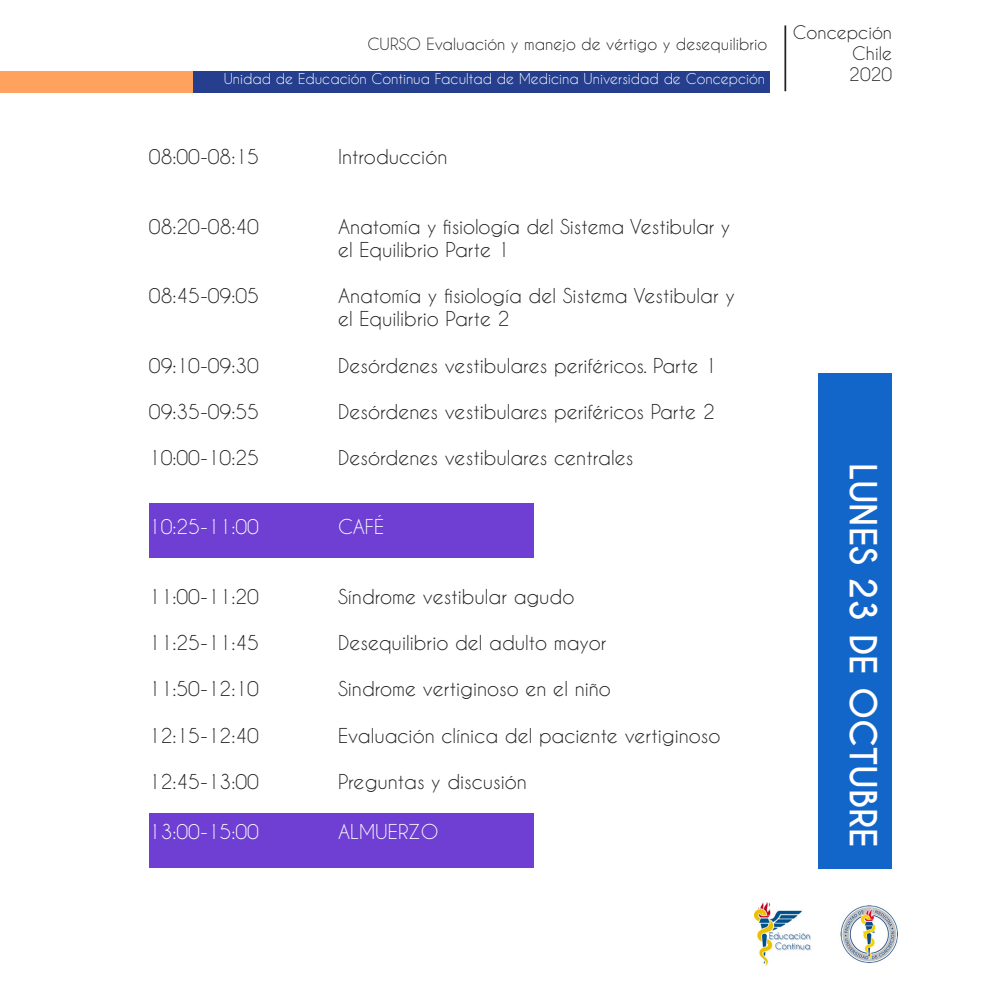
<style>
.page{position:relative;width:993px;height:993px;background:#fff}
.page>*{position:absolute;margin:0;border:0;box-sizing:border-box;transform-origin:0 0}
.t1{font:700 35px "Caviar Dreams";color:#fff}
.t2{font:19.25px/23.1px "Caviar Dreams";color:#231f20}
.t3{font:19.25px "Caviar Dreams";color:#fff}
.t4{font:17.5px/21px "Caviar Dreams";color:#231f20;text-align:right}
.t5{font:15.75px "Caviar Dreams";color:#231f20}
.t6{font:14px "Caviar Dreams";color:#fff}
</style>
<div class="page">
<hr style="left:784px;top:25px;width:2px;height:66px;background:#231f20">
<div style="left:177px;top:71px;width:592px;height:21px;background:#253f8e"></div>
<div style="left:0;top:71px;width:192px;height:21px;background:#ffa25d"></div>
<img style="left:754px;top:902px;width:142px;height:63px">
<div style="left:149px;top:813px;width:384px;height:54px;background:#6e3fd2"></div>
<div style="left:149px;top:503px;width:384px;height:55px;background:#6e3fd2"></div>
<div style="left:818px;top:373px;width:73px;height:495px;background:#1366c9"></div>
<p class="t5" style="left:367px;top:34px;width:401px">CURSO Evaluación y manejo de vértigo y desequilibrio</p>
<p class="t4" style="left:792px;top:21px;width:101px">Concepción<br>Chile</p>
<p class="t6" style="left:223px;top:70px;width:543px">Unidad de Educación Continua Facultad de Medicina Universidad de Concepción</p>
<p class="t4" style="left:849px;top:63px;width:44px">2020</p>
<p class="t2" style="left:149px;top:145px;width:111px">08:00-08:15</p>
<p class="t2" style="left:338px;top:145px;width:111px">Introducción</p>
<p class="t2" style="left:149px;top:214px;width:111px">08:20-08:40</p>
<p class="t2" style="left:338px;top:214px;width:393px">Anatomía y fisiología del Sistema Vestibular y el Equilibrio Parte 1</p>
<p class="t2" style="left:149px;top:284px;width:111px">08:45-09:05</p>
<p class="t2" style="left:338px;top:284px;width:398px">Anatomía y fisiología del Sistema Vestibular y el Equilibrio Parte 2</p>
<p class="t2" style="left:149px;top:353px;width:111px">09:10-09:30</p>
<p class="t2" style="left:338px;top:353px;width:380px">Desórdenes vestibulares periféricos. Parte 1</p>
<p class="t2" style="left:149px;top:399px;width:111px">09:35-09:55</p>
<p class="t2" style="left:338px;top:399px;width:378px">Desórdenes vestibulares periféricos Parte 2</p>
<p class="t2" style="left:149px;top:445px;width:111px">10:00-10:25</p>
<p class="t2" style="left:338px;top:445px;width:297px">Desórdenes vestibulares centrales</p>
<p class="t3" style="left:149px;top:515px;width:111px">10:25-11:00</p>
<p class="t3" style="left:338px;top:515px;width:48px">CAFÉ</p>
<p class="t2" style="left:149px;top:584px;width:111px">11:00-11:20</p>
<p class="t2" style="left:338px;top:584px;width:238px">Síndrome vestibular agudo</p>
<p class="t2" style="left:149px;top:630px;width:111px">11:25-11:45</p>
<p class="t2" style="left:338px;top:630px;width:270px">Desequilibrio del adulto mayor</p>
<p class="t2" style="left:149px;top:676px;width:111px">11:50-12:10</p>
<p class="t2" style="left:338px;top:676px;width:274px">Sindrome vertiginoso en el niño</p>
<p class="t2" style="left:149px;top:723px;width:111px">12:15-12:40</p>
<p class="t2" style="left:338px;top:723px;width:384px">Evaluación clínica del paciente vertiginoso</p>
<p class="t2" style="left:149px;top:769px;width:111px">12:45-13:00</p>
<p class="t2" style="left:338px;top:769px;width:190px">Preguntas y discusión</p>
<p class="t3" style="left:149px;top:820px;width:111px">13:00-15:00</p>
<p class="t3" style="left:338px;top:820px;width:102px">ALMUERZO</p>
<p class="t1" style="left:883px;top:462px;width:386px;rotate:90deg">LUNES 23 DE OCTUBRE</p>
</div>
